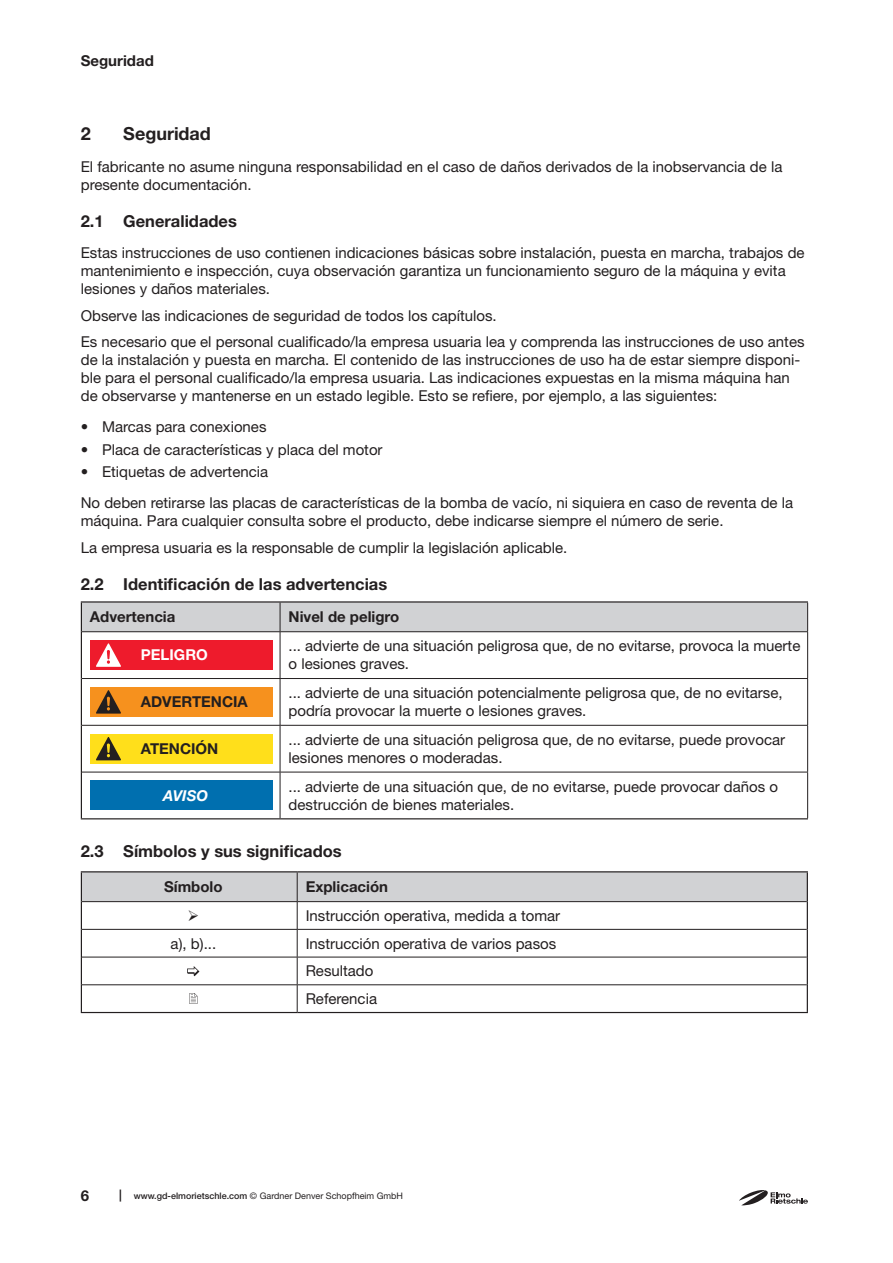
<style>
.page{position:relative;width:893px;height:1263px;background:#fff}
.page>*{position:absolute;margin:0;border:0;box-sizing:border-box;transform-origin:0 0}
.t1{font:700 18px "Helvetica Neue LT Pro";color:#231f20}
.t2{font:700 16.5px "Helvetica Neue LT Pro";color:#231f20}
.t3{font:15px/18px "Helvetica Neue LT Pro";color:#231f20}
.t4{font:700 15px "Helvetica Neue LT Pro";color:#231f20}
.t5{font:700 15px "Helvetica Neue LT Pro";color:#fff}
.t6{font:italic 700 15px "Helvetica Neue LT Pro";color:#fff}
.t7{font:9px "Helvetica Neue LT Pro";color:#231f20}
.s1{font-weight:700;font-size:12px}
.s2{font-weight:500}
</style>
<div class="page">
<svg style="left:739px;top:1190px;width:69px;height:15px"></svg>
<hr style="left:81px;top:601px;width:199px;height:2px;background:#231f20">
<hr style="left:280px;top:601px;width:528px;height:2px;background:#231f20">
<hr style="left:81px;top:632px;width:1px;height:46px;background:#231f20">
<hr style="left:81px;top:678px;width:1px;height:47px;background:#231f20">
<hr style="left:81px;top:725px;width:1px;height:47px;background:#231f20">
<hr style="left:81px;top:772px;width:1px;height:46px;background:#231f20">
<hr style="left:81px;top:818px;width:199px;height:1px;background:#231f20">
<hr style="left:280px;top:818px;width:528px;height:1px;background:#231f20">
<div style="left:81px;top:602px;width:727px;height:30px;background:#d1d2d4"></div>
<hr style="left:82px;top:631px;width:198px;height:1px;background:#231f20">
<hr style="left:280px;top:631px;width:528px;height:1px;background:#231f20">
<hr style="left:280px;top:632px;width:1px;height:46px;background:#231f20">
<hr style="left:807px;top:632px;width:1px;height:46px;background:#231f20">
<hr style="left:82px;top:678px;width:198px;height:1px;background:#231f20">
<hr style="left:280px;top:678px;width:528px;height:1px;background:#231f20">
<hr style="left:280px;top:679px;width:1px;height:46px;background:#231f20">
<hr style="left:807px;top:679px;width:1px;height:46px;background:#231f20">
<hr style="left:82px;top:725px;width:198px;height:1px;background:#231f20">
<hr style="left:280px;top:725px;width:528px;height:1px;background:#231f20">
<hr style="left:280px;top:726px;width:1px;height:46px;background:#231f20">
<hr style="left:807px;top:726px;width:1px;height:46px;background:#231f20">
<hr style="left:82px;top:772px;width:198px;height:1px;background:#231f20">
<hr style="left:280px;top:772px;width:528px;height:1px;background:#231f20">
<hr style="left:280px;top:772px;width:1px;height:46px;background:#231f20">
<hr style="left:807px;top:772px;width:1px;height:46px;background:#231f20">
<div style="left:90px;top:640px;width:183px;height:30px;background:#ee1b2c"></div>
<svg style="left:97px;top:643px;width:24px;height:24px"></svg>
<div style="left:90px;top:687px;width:183px;height:30px;background:#f6911e"></div>
<svg style="left:97px;top:690px;width:24px;height:24px"></svg>
<div style="left:90px;top:734px;width:183px;height:29px;background:#ffdf1b"></div>
<svg style="left:97px;top:737px;width:24px;height:23px"></svg>
<div style="left:90px;top:780px;width:183px;height:30px;background:#006faf"></div>
<hr style="left:81px;top:871px;width:216px;height:1px;background:#231f20">
<hr style="left:297px;top:871px;width:511px;height:1px;background:#231f20">
<hr style="left:81px;top:1012px;width:216px;height:1px;background:#231f20">
<hr style="left:297px;top:1012px;width:511px;height:1px;background:#231f20">
<svg style="left:81px;top:872px;width:727px;height:140px"></svg>
<p class="t4" style="left:81px;top:51px;width:75px">Seguridad</p>
<p class="t1" style="left:81px;top:123px;width:12px">2</p>
<p class="t1" style="left:123px;top:123px;width:89px">Seguridad</p>
<p class="t3" style="left:81px;top:157px;width:703px">El fabricante no asume ninguna responsabilidad en el caso de daños derivados de la inobservancia de la presente documentación.</p>
<p class="t2" style="left:81px;top:211px;width:158px">2.1 Generalidades</p>
<p class="t3" style="left:81px;top:244px;width:725px">Estas instrucciones de uso contienen indicaciones básicas sobre instalación, puesta en marcha, trabajos de mantenimiento e inspección, cuya observación garantiza un funcionamiento seguro de la máquina y evita lesiones y daños materiales.</p>
<p class="t3" style="left:81px;top:306px;width:417px">Observe las indicaciones de seguridad de todos los capítulos.</p>
<p class="t3" style="left:81px;top:333px;width:725px">Es necesario que el personal cualificado/la empresa usuaria lea y comprenda las instrucciones de uso antes de la instalación y puesta en marcha. El contenido de las instrucciones de uso ha de estar siempre disponi&shy;ble para el personal cualificado/la empresa usuaria. Las indicaciones expuestas en la misma máquina han de observarse y mantenerse en un estado legible. Esto se refiere, por ejemplo, a las siguientes:</p>
<p class="t3" style="left:81px;top:418px;width:187px">• Marcas para conexiones</p>
<p class="t3" style="left:81px;top:440px;width:303px">• Placa de características y placa del motor</p>
<p class="t3" style="left:81px;top:462px;width:189px">• Etiquetas de advertencia</p>
<p class="t3" style="left:81px;top:493px;width:714px">No deben retirarse las placas de características de la bomba de vacío, ni siquiera en caso de reventa de la máquina. Para cualquier consulta sobre el producto, debe indicarse siempre el número de serie.</p>
<p class="t3" style="left:81px;top:538px;width:488px">La empresa usuaria es la responsable de cumplir la legislación aplicable.</p>
<p class="t2" style="left:81px;top:574px;width:308px">2.2 Identificación de las advertencias</p>
<p class="t4" style="left:90px;top:608px;width:87px">Advertencia</p>
<p class="t4" style="left:289px;top:608px;width:112px">Nivel de peligro</p>
<p class="t5" style="left:141px;top:646px;width:68px">PELIGRO</p>
<p class="t3" style="left:289px;top:637px;width:513px">... advierte de una situación peligrosa que, de no evitarse, provoca la muerte o lesiones graves.</p>
<p class="t4" style="left:141px;top:692px;width:108px">ADVERTENCIA</p>
<p class="t3" style="left:289px;top:684px;width:496px">... advierte de una situación potencialmente peligrosa que, de no evitarse, podría provocar la muerte o lesiones graves.</p>
<p class="t4" style="left:141px;top:739px;width:79px">ATENCIÓN</p>
<p class="t3" style="left:289px;top:730px;width:498px">... advierte de una situación peligrosa que, de no evitarse, puede provocar lesiones menores o moderadas.</p>
<p class="t6" style="left:163px;top:786px;width:46px">AVISO</p>
<p class="t3" style="left:289px;top:777px;width:491px">... advierte de una situación que, de no evitarse, puede provocar daños o destrucción de bienes materiales.</p>
<p class="t2" style="left:81px;top:841px;width:262px">2.3 Símbolos y sus significados</p>
<p class="t4" style="left:164px;top:878px;width:60px">Símbolo</p>
<p class="t4" style="left:306px;top:878px;width:84px">Explicación</p>
<p class="t3" style="left:306px;top:906px;width:256px">Instrucción operativa, medida a tomar</p>
<p class="t3" style="left:171px;top:934px;width:47px">a), b)...</p>
<p class="t3" style="left:306px;top:934px;width:252px">Instrucción operativa de varios pasos</p>
<p class="t3" style="left:306px;top:962px;width:69px">Resultado</p>
<p class="t3" style="left:306px;top:989px;width:73px">Referencia</p>
<p class="t4" style="left:81px;top:1187px;width:10px">6</p>
<p class="t7" style="left:119px;top:1191px;width:285px"><span class="s1">|</span> <span class="s2">www.gd-elmorietschle.com</span> © Gardner Denver Schopfheim GmbH</p>
</div>
